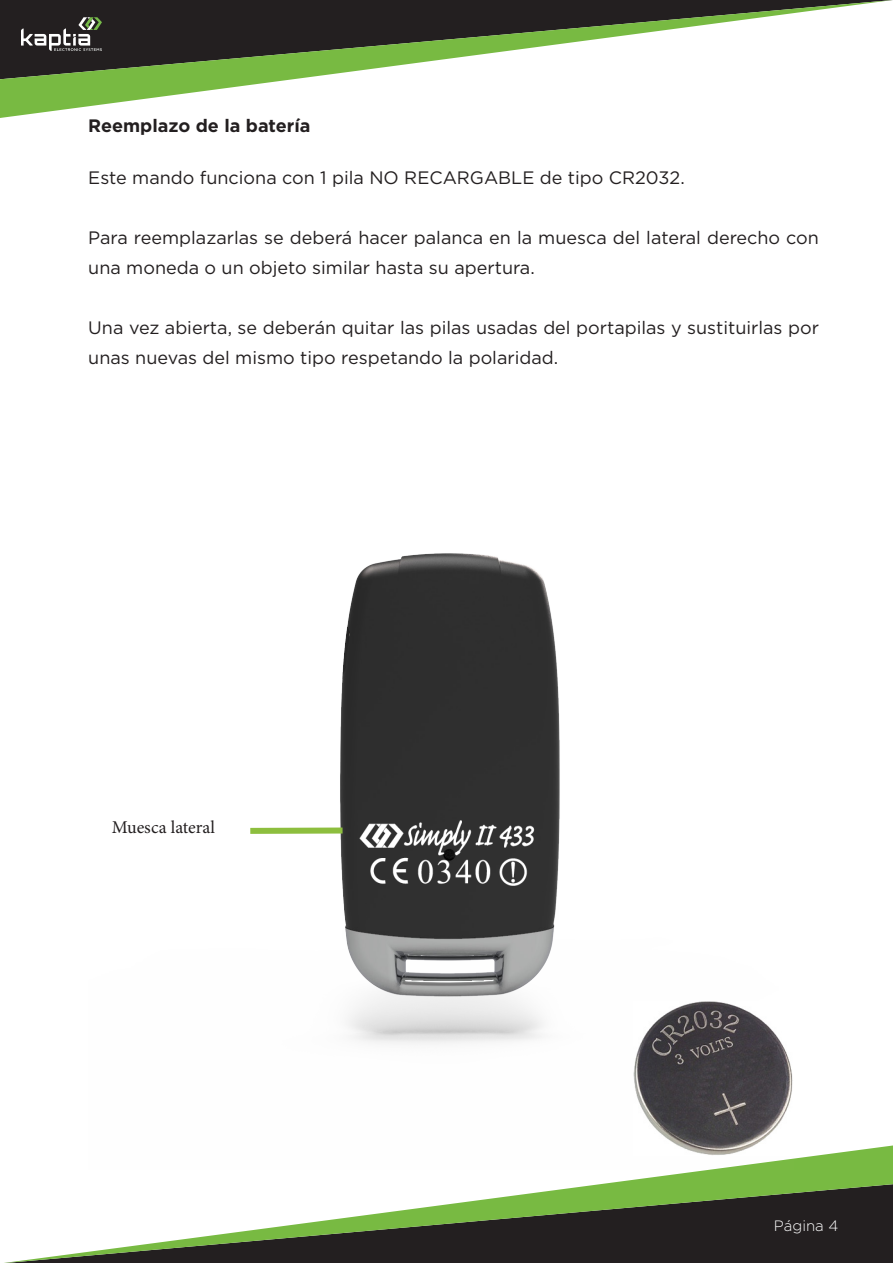
<style>
.page{position:relative;width:893px;height:1263px;background:#fff}
.page>*{position:absolute;margin:0;border:0;box-sizing:border-box;transform-origin:0 0}
.t1{font:18px/30px "Gotham";color:#231f20}
.t2{font:700 18px "Gotham";color:#231f20}
.t3{font:18px "Minion Pro";color:#231f20}
.t4{font:300 15px "Gotham";color:#fff}
</style>
<div class="page">
<svg style="left:0;top:0;width:893px;height:118px"></svg>
<svg style="left:4px;top:1145px;width:889px;height:118px"></svg>
<svg style="left:21px;top:17px;width:81px;height:34px;background:#565552"></svg>
<img style="left:88px;top:553px;width:705px;height:617px">
<div style="left:250px;top:827px;width:93px;height:7px;background:#8dbe3e"></div>
<img style="left:359px;top:813px;width:175px;height:84px">
<img style="left:633px;top:1001px;width:160px;height:155px">
<p class="t2" style="left:88px;top:114px;width:224px">Reemplazo de la batería</p>
<p class="t1" style="left:88px;top:162px;width:598px">Este mando funciona con 1 pila NO RECARGABLE de tipo CR2032.</p>
<p class="t1" style="left:88px;top:222px;width:732px">Para reemplazarlas se deberá hacer palanca en la muesca del lateral derecho con una moneda o un objeto similar hasta su apertura.</p>
<p class="t1" style="left:88px;top:312px;width:732px">Una vez abierta, se deberán quitar las pilas usadas del portapilas y sustituirlas por unas nuevas del mismo tipo respetando la polaridad.</p>
<p class="t3" style="left:112px;top:816px;width:105px">Muesca lateral</p>
<p class="t4" style="left:774px;top:1216px;width:66px">Página 4</p>
</div>
